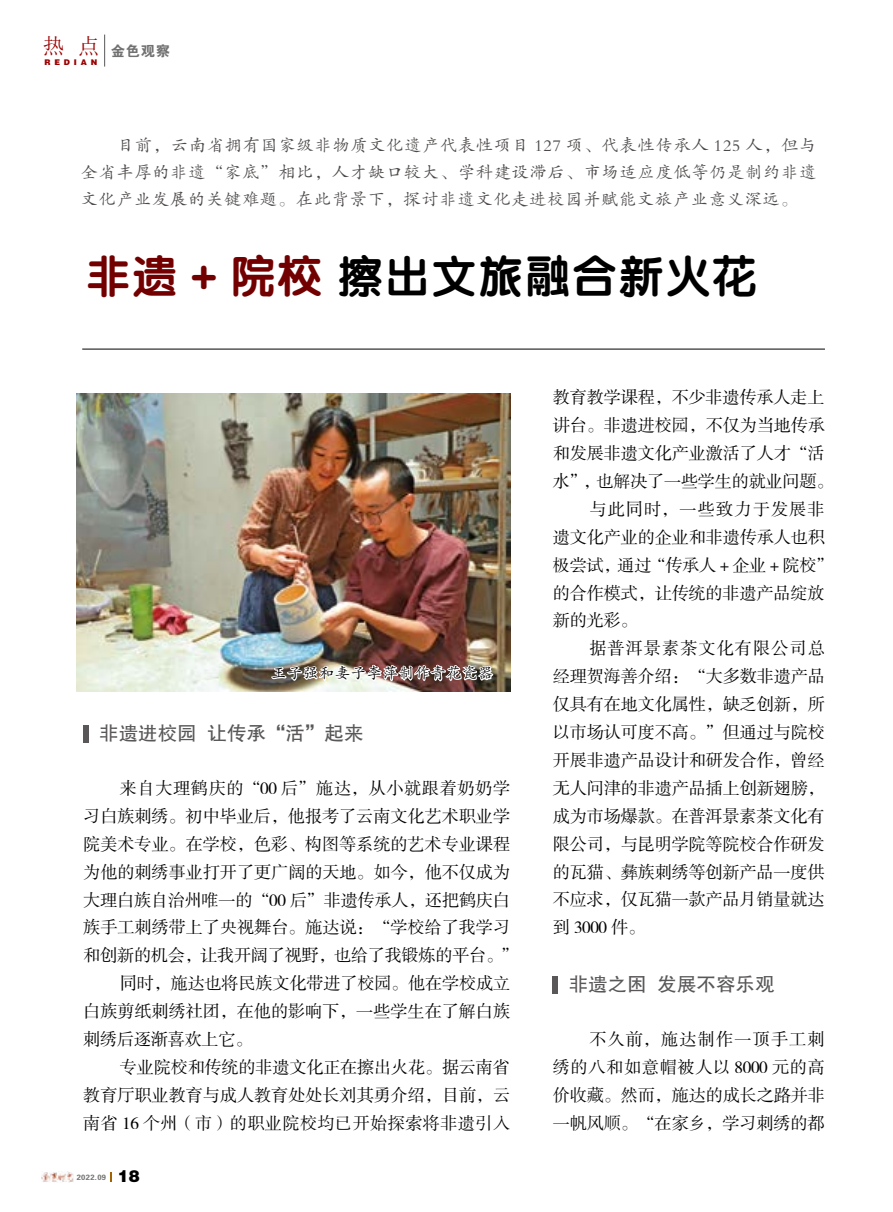
<style>
.page{position:relative;width:893px;height:1212px;background:#fff}
.page>*{position:absolute;margin:0;border:0;box-sizing:border-box;transform-origin:0 0}
.t1{font:45px "FZY4 K GBK1 0";letter-spacing:.04em;color:#000}
.t2{font:22.2px "Sim Sun";color:#9b0000}
.t3{font:19.5px "FZHTK GBK1 0";color:#595757}
.t4{font:17.25px/27.9px "FZSSK GBK1 0";letter-spacing:-.015em;color:#000;text-align:justify}
.t5{font:17.25px "FZSSK GBK1 0";letter-spacing:.015em;color:#000}
.t6{font:17.25px "FZSSK GBK1 0";letter-spacing:.03em;color:#000}
.t7{font:17.25px "FZSSK GBK1 0";letter-spacing:.06em;color:#000}
.t8{font:17.25px "FZSSK GBK1 0";letter-spacing:.055em;color:#000}
.t9{font:16.95px/26.8px "FZKTK GBK1 0";letter-spacing:.06em;color:#4c4948;text-align:justify}
.t10{font:15px "FZKTK GBK1 0";letter-spacing:.06em;color:#000}
.t11{font:14.4px "FZDHTK GBK1 0";color:#727171}
.t12{font:7.8px "FZCCHK GBK1 0";letter-spacing:.5em;color:#9b0000}
.t13{font:7.65px "FZDHTK GBK1 0";letter-spacing:.04em;color:#727171}
.s1{color:#730000}
.s2{font-family:"FZCCHK GBK1 0";font-size:16.5px;color:#000}
</style>
<div class="page">
<img style="left:42px;top:1171px;width:32px;height:12px">
<svg style="left:110px;top:1172px;width:2px;height:10px"></svg>
<hr style="left:104px;top:35px;width:1px;height:32px;background:#595757">
<hr style="left:82px;top:349px;width:743px;height:1px;background:#000">
<div style="left:83px;top:726px;width:5px;height:17px;background:#595757"></div>
<img style="left:77px;top:393px;width:433px;height:298px">
<div style="left:553px;top:977px;width:5px;height:17px;background:#595757"></div>
<img style="left:270px;top:565px;width:224px;height:127px">
<p class="t2" style="left:43px;top:35px;width:59px">热 点</p>
<p class="t12" style="left:44px;top:58px;width:55px">REDIAN</p>
<p class="t11" style="left:111px;top:43px;width:61px">金色观察</p>
<p class="t9" style="left:81px;top:132px;width:737px;text-indent:37px">目前，云南省拥有国家级非物质文化遗产代表性项目 127 项、代表性传承人 125 人，但与全省丰厚的非遗“家底”相比，人才缺口较大、学科建设滞后、市场适应度低等仍是制约非遗文化产业发展的关键难题。在此背景下，探讨非遗文化走进校园并赋能文旅产业意义深远。</p>
<h1 class="t1" style="left:86px;top:252px;width:673px"><span class="s1">非遗 + 院校</span> 擦出文旅融合新火花</h1>
<p class="t10" style="left:272px;top:665px;width:223px">王子强和妻子李萍制作青花瓷器</p>
<p class="t3" style="left:99px;top:722px;width:266px">非遗进校园 让传承“活”起来</p>
<p class="t6" style="left:120px;top:779px;width:392px">来自大理鹤庆的“00 后”施达，从小就跟着奶奶学</p>
<p class="t4" style="left:83px;top:803px;width:428px">习白族刺绣。初中毕业后，他报考了云南文化艺术职业学</p>
<p class="t4" style="left:83px;top:831px;width:428px">院美术专业。在学校，色彩、构图等系统的艺术专业课程</p>
<p class="t4" style="left:83px;top:859px;width:428px">为他的刺绣事业打开了更广阔的天地。如今，他不仅成为</p>
<p class="t4" style="left:83px;top:886px;width:428px">大理白族自治州唯一的“00 后”非遗传承人，还把鹤庆白</p>
<p class="t4" style="left:83px;top:914px;width:428px">族手工刺绣带上了央视舞台。施达说：“学校给了我学习</p>
<p class="t4" style="left:83px;top:942px;width:437px">和创新的机会，让我开阔了视野，也给了我锻炼的平台。”</p>
<p class="t4" style="left:120px;top:970px;width:392px">同时，施达也将民族文化带进了校园。他在学校成立</p>
<p class="t4" style="left:83px;top:998px;width:428px">白族剪纸刺绣社团，在他的影响下，一些学生在了解白族</p>
<p class="t4" style="left:83px;top:1026px;width:171px">刺绣后逐渐喜欢上它。</p>
<p class="t4" style="left:120px;top:1054px;width:392px">专业院校和传统的非遗文化正在擦出火花。据云南省</p>
<p class="t4" style="left:83px;top:1082px;width:428px">教育厅职业教育与成人教育处处长刘其勇介绍，目前，云</p>
<p class="t5" style="left:83px;top:1114px;width:428px">南省 16 个州（市）的职业院校均已开始探索将非遗引入</p>
<p class="t13" style="left:77px;top:1173px;width:65px">2022.09 <span class="s2">18</span></p>
<p class="t4" style="left:553px;top:384px;width:274px">教育教学课程，不少非遗传承人走上</p>
<p class="t4" style="left:553px;top:412px;width:274px">讲台。非遗进校园，不仅为当地传承</p>
<p class="t4" style="left:553px;top:440px;width:274px">和发展非遗文化产业激活了人才“活</p>
<p class="t4" style="left:553px;top:468px;width:282px">水”，也解决了一些学生的就业问题。</p>
<p class="t7" style="left:589px;top:500px;width:237px">与此同时，一些致力于发展非</p>
<p class="t4" style="left:553px;top:524px;width:274px">遗文化产业的企业和非遗传承人也积</p>
<p class="t4" style="left:553px;top:552px;width:282px">极尝试，通过“传承人 + 企业 + 院校”</p>
<p class="t4" style="left:553px;top:580px;width:274px">的合作模式，让传统的非遗产品绽放</p>
<p class="t4" style="left:553px;top:607px;width:86px">新的光彩。</p>
<p class="t8" style="left:589px;top:639px;width:237px">据普洱景素茶文化有限公司总</p>
<p class="t4" style="left:553px;top:663px;width:274px">经理贺海善介绍：“大多数非遗产品</p>
<p class="t4" style="left:553px;top:691px;width:274px">仅具有在地文化属性，缺乏创新，所</p>
<p class="t4" style="left:553px;top:719px;width:274px">以市场认可度不高。”但通过与院校</p>
<p class="t4" style="left:553px;top:747px;width:274px">开展非遗产品设计和研发合作，曾经</p>
<p class="t4" style="left:553px;top:775px;width:274px">无人问津的非遗产品插上创新翅膀，</p>
<p class="t4" style="left:553px;top:803px;width:274px">成为市场爆款。在普洱景素茶文化有</p>
<p class="t4" style="left:553px;top:831px;width:274px">限公司，与昆明学院等院校合作研发</p>
<p class="t4" style="left:553px;top:858px;width:274px">的瓦猫、彝族刺绣等创新产品一度供</p>
<p class="t4" style="left:553px;top:886px;width:274px">不应求，仅瓦猫一款产品月销量就达</p>
<p class="t4" style="left:553px;top:914px;width:94px">到 3000 件。</p>
<p class="t3" style="left:569px;top:974px;width:207px">非遗之困 发展不容乐观</p>
<p class="t4" style="left:553px;top:1026px;width:274px;text-indent:37px">不久前，施达制作一顶手工刺绣的八和如意帽被人以 8000 元的高价收藏。然而，施达的成长之路并非一帆风顺。“在家乡，学习刺绣的都</p>
</div>
